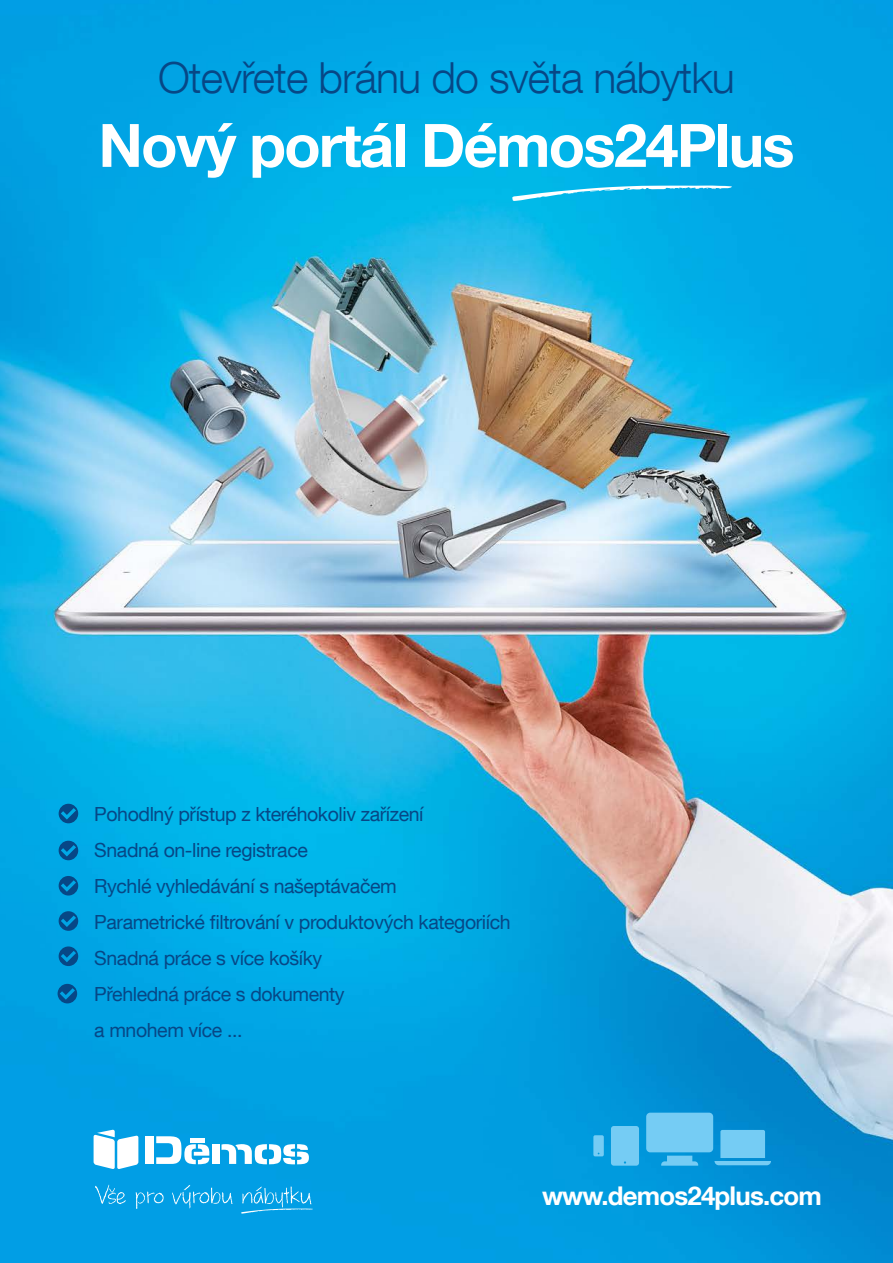
<style>
.page{position:relative;width:893px;height:1263px;background:#fff}
.page>*{position:absolute;margin:0;border:0;box-sizing:border-box;transform-origin:0 0}
.t1{font:700 59.85px "Helvetica Neue LT Com";letter-spacing:-.03em;color:#fff}
.t2{font:300 42.75px "Helvetica Neue LT Com";letter-spacing:-.02em;color:#074786}
.t3{font:700 25.8px "Helvetica Neue LT Com";letter-spacing:-.03em;color:#fff}
.t4{font:19.5px/36px "Helvetica Neue LT Com";letter-spacing:-.02em;color:#074786}
</style>
<div class="page">
<img style="left:0;top:0;width:893px;height:1263px">
<svg style="left:593px;top:1135px;width:11px;height:21px"></svg>
<div style="left:646px;top:1113px;width:67px;height:39px;background:#75ccf4;border-radius:4px"></div>
<svg style="left:661px;top:1155px;width:37px;height:11px"></svg>
<svg style="left:714px;top:1130px;width:57px;height:35px;background:#56bbeb"></svg>
<svg style="left:611px;top:1126px;width:28px;height:40px"></svg>
<svg style="left:59px;top:804px;width:19px;height:19px"></svg>
<svg style="left:59px;top:841px;width:19px;height:19px"></svg>
<svg style="left:59px;top:876px;width:19px;height:19px"></svg>
<svg style="left:59px;top:911px;width:19px;height:20px"></svg>
<svg style="left:59px;top:946px;width:19px;height:20px"></svg>
<svg style="left:58px;top:984px;width:19px;height:19px"></svg>
<svg style="left:512px;top:185px;width:221px;height:16px;background:#30bfeb"></svg>
<div style="left:146px;top:1136px;width:8px;height:28px;background:#fff"></div>
<svg style="left:156px;top:1136px;width:53px;height:28px"></svg>
<div style="left:212px;top:1144px;width:7px;height:20px;background:#fff"></div>
<svg style="left:222px;top:1144px;width:87px;height:20px"></svg>
<hr style="left:190px;top:1138px;width:14px;height:4px;background:#fff">
<svg style="left:94px;top:1129px;width:44px;height:40px"></svg>
<svg style="left:241px;top:1186px;width:73px;height:27px;background:#27ace8"></svg>
<svg style="left:172px;top:1185px;width:60px;height:23px"></svg>
<svg style="left:136px;top:1191px;width:28px;height:18px"></svg>
<svg style="left:95px;top:1185px;width:31px;height:19px"></svg>
<h2 class="t2" style="left:158px;top:52px;width:578px">Otevřete bránu do světa nábytku</h2>
<h1 class="t1" style="left:98px;top:108px;width:698px">Nový portál Démos24Plus</h1>
<p class="t4" style="left:94px;top:795px;width:418px">Pohodlný přístup z kteréhokoliv zařízení<br>Snadná on-line registrace<br>Rychlé vyhledávání s našeptávačem<br>Parametrické filtrování v produktových kategoriích<br>Snadná práce s více košíky<br>Přehledná práce s dokumenty<br>a mnohem více ...</p>
<h3 class="t3" style="left:542px;top:1180px;width:281px">www.demos24plus.com</h3>
</div>
